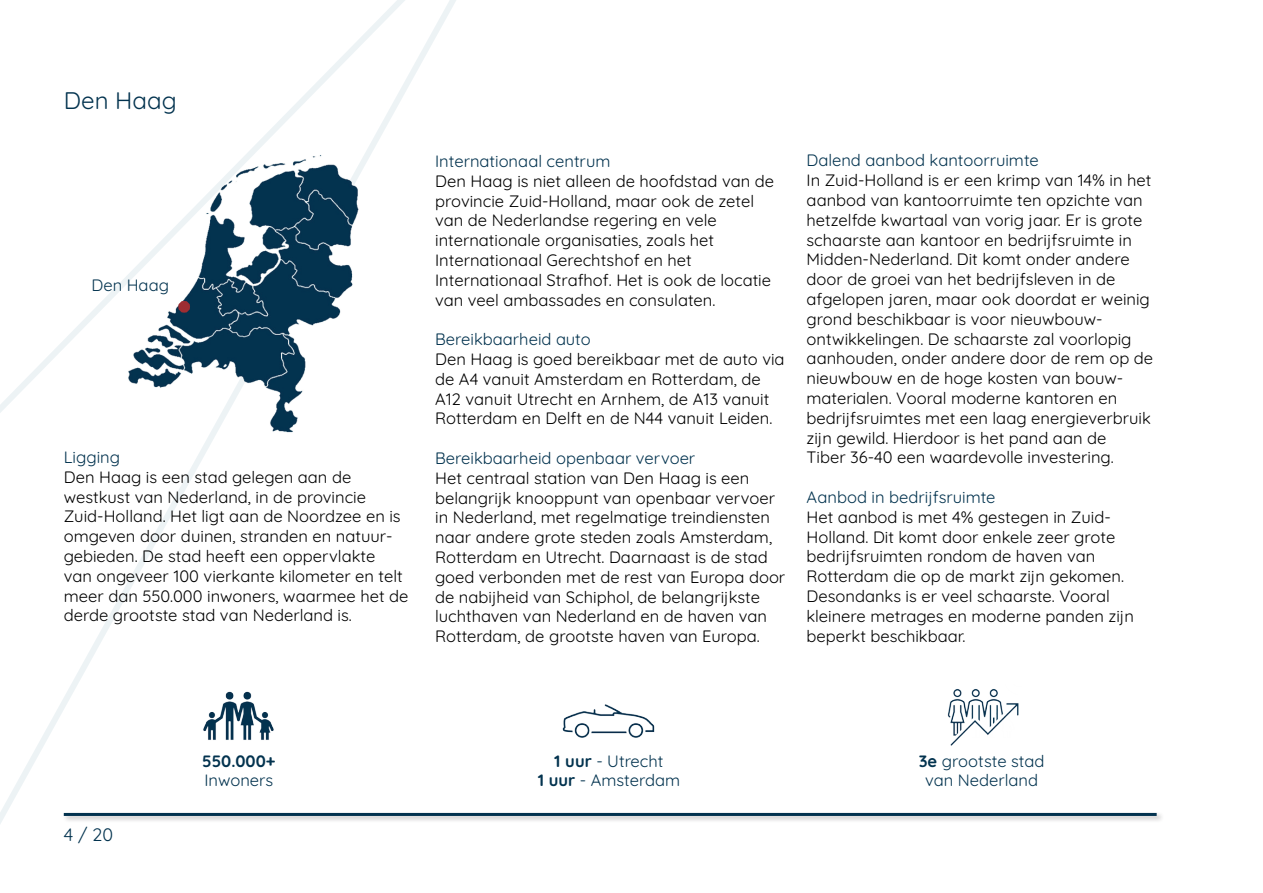
<style>
.page{position:relative;width:1263px;height:893px;background:#fff}
.page>*{position:absolute;margin:0;border:0;box-sizing:border-box;transform-origin:0 0}
.t1{font:24px "Quicksand";color:#03334f}
.t2{font:18px "Quicksand";color:#03334f}
.t3{font:16.5px/19.8px "Quicksand";color:#000}
.t4{font:16.5px/19.8px "Quicksand";color:#03334f;text-align:center}
.t5{font:700 16.5px "Quicksand";color:#03334f}
.s1{font-weight:700}
</style>
<div class="page">
<svg style="left:0;top:0;width:456px;height:824px"></svg>
<img style="left:199px;top:687px;width:80px;height:57px">
<img style="left:947px;top:689px;width:72px;height:57px">
<img style="left:562px;top:704px;width:93px;height:34px">
<img style="left:119px;top:150px;width:245px;height:287px">
<div style="left:178px;top:301px;width:12px;height:12px;border:8px solid #9e2d32;border-radius:50%"></div>
<div style="left:62px;top:811px;width:1102px;height:13px;background:#231f20;opacity:.3"></div>
<hr style="left:64px;top:813px;width:1093px;height:3px;background:#03334f">
<h1 class="t1" style="left:64px;top:82px;width:115px">Den Haag</h1>
<p class="t4" style="left:91px;top:274px;width:79px">Den Haag</p>
<p class="t4" style="left:64px;top:446px;width:58px">Ligging</p>
<p class="t3" style="left:64px;top:465px;width:346px">Den Haag is een stad gelegen aan de westkust van Nederland, in de provincie Zuid-Holland. Het ligt aan de Noordzee en is omgeven door duinen, stranden en natuur&shy;gebieden. De stad heeft een oppervlakte<br>van ongeveer 100 vierkante kilometer en telt meer dan 550.000 inwoners, waarmee het de derde grootste stad van Nederland is.</p>
<p class="t4" style="left:435px;top:150px;width:177px">Internationaal centrum</p>
<p class="t3" style="left:435px;top:169px;width:340px">Den Haag is niet alleen de hoofdstad van de provincie Zuid-Holland, maar ook de zetel van de Nederlandse regering en vele internationale organisaties, zoals het Internationaal Gerechtshof en het Internationaal Strafhof. Het is ook de locatie van veel ambassades en consulaten.</p>
<p class="t4" style="left:435px;top:328px;width:157px">Bereikbaarheid auto</p>
<p class="t3" style="left:435px;top:348px;width:351px">Den Haag is goed bereikbaar met de auto via de A4 vanuit Amsterdam en Rotterdam, de A12 vanuit Utrecht en Arnhem, de A13 vanuit Rotterdam en Delft en de N44 vanuit Leiden.</p>
<p class="t4" style="left:435px;top:447px;width:262px">Bereikbaarheid openbaar vervoer</p>
<p class="t3" style="left:435px;top:466px;width:352px">Het centraal station van Den Haag is een belangrijk knooppunt van openbaar vervoer in Nederland, met regelmatige treindiensten naar andere grote steden zoals Amsterdam, Rotterdam en Utrecht. Daarnaast is de stad goed verbonden met de rest van Europa door de nabijheid van Schiphol, de belangrijkste luchthaven van Nederland en de haven van Rotterdam, de grootste haven van Europa.</p>
<p class="t4" style="left:806px;top:149px;width:234px">Dalend aanbod kantoorruimte</p>
<p class="t3" style="left:806px;top:169px;width:348px">In Zuid-Holland is er een krimp van 14% in het aanbod van kantoorruimte ten opzichte van hetzelfde kwartaal van vorig jaar. Er is grote schaarste aan kantoor en bedrijfsruimte in Midden-Nederland. Dit komt onder andere door de groei van het bedrijfsleven in de afgelopen jaren, maar ook doordat er weinig grond beschikbaar is voor nieuwbouw&shy;ontwikkelingen. De schaarste zal voorlopig aanhouden, onder andere door de rem op de nieuwbouw en de hoge kosten van bouw&shy;materialen. Vooral moderne kantoren en bedrijfsruimtes met een laag energieverbruik zijn gewild. Hierdoor is het pand aan de<br>Tiber 36-40 een waardevolle investering.</p>
<p class="t4" style="left:806px;top:486px;width:191px">Aanbod in bedrijfsruimte</p>
<p class="t3" style="left:806px;top:505px;width:329px">Het aanbod is met 4% gestegen in Zuid-Holland. Dit komt door enkele zeer grote bedrijfsruimten rondom de haven van Rotterdam die op de markt zijn gekomen.<br>Desondanks is er veel schaarste. Vooral kleinere metrages en moderne panden zijn beperkt beschikbaar.</p>
<p class="t2" style="left:64px;top:820px;width:51px">4 / 20</p>
<p class="t5" style="left:202px;top:748px;width:75px">550.000+</p>
<p class="t4" style="left:204px;top:769px;width:70px">Inwoners</p>
<p class="t4" style="left:538px;top:749px;width:144px"><span class="s1">1 uur</span> - Utrecht<br><span class="s1">1 uur</span> - Amsterdam</p>
<p class="t4" style="left:919px;top:749px;width:127px"><span class="s1">3e</span> grootste stad van Nederland</p>
</div>
